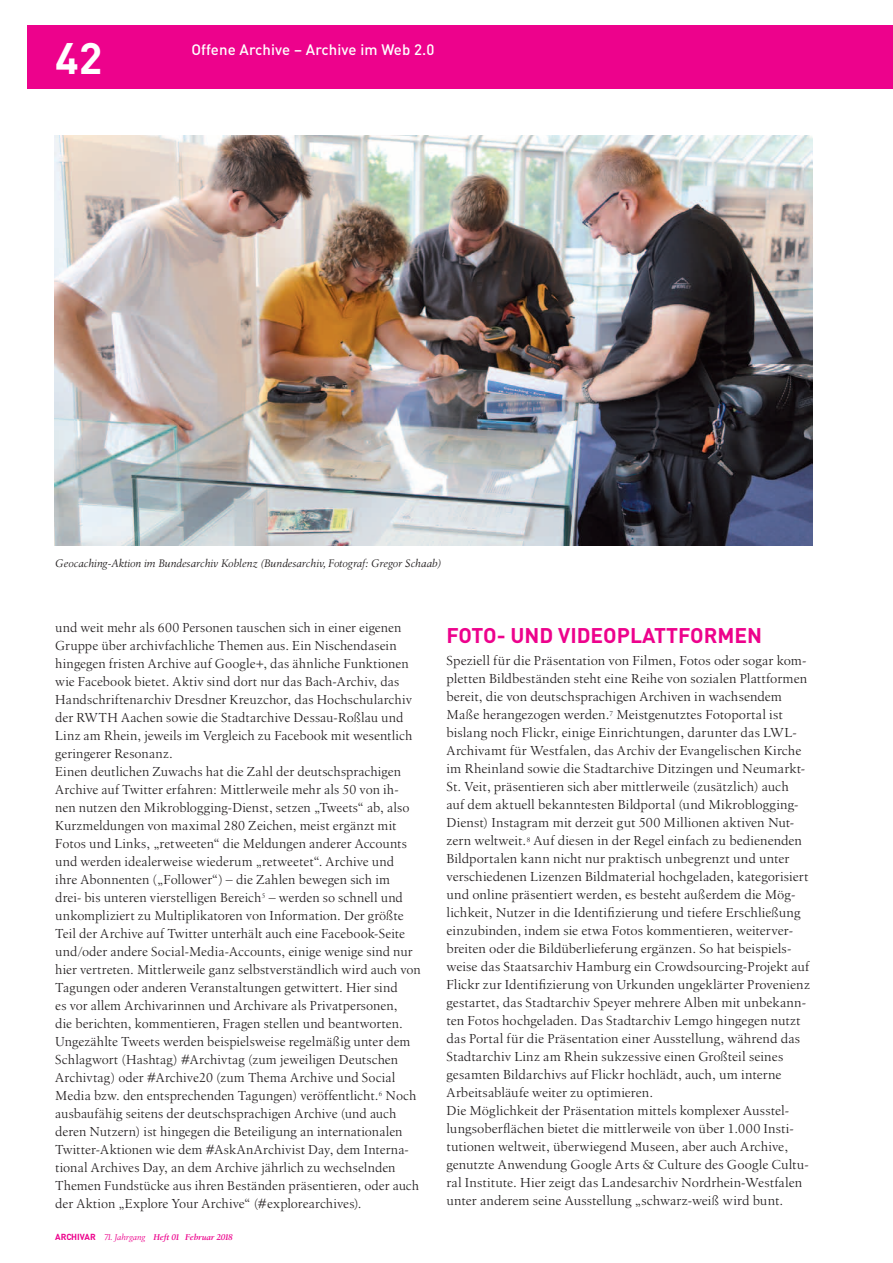
<style>
.page{position:relative;width:893px;height:1263px;background:#fff}
.page>*{position:absolute;margin:0;border:0;box-sizing:border-box;transform-origin:0 0}
.t1{font:700 43.5px "DIN";color:#fff}
.t2{font:700 21px "DIN";color:#ed028c}
.t3{font:500 15px "DIN";letter-spacing:.005em;color:#fff}
.t4{font:13.5px/18px "Birka";letter-spacing:.005em;color:#231f20}
.t5{font:italic 11.25px "Birka";letter-spacing:-.01em;color:#231f20}
.t6{font:italic 600 8.7px "Birka";letter-spacing:-.02em;color:#ed028c}
.s1{font-family:"DIN";font-weight:700;font-style:normal}
.s2{font-weight:400}
</style>
<div class="page">
<div style="left:28px;top:25px;width:865px;height:64px;background:#ed028c"></div>
<img style="left:54px;top:135px;width:758px;height:411px">
<h1 class="t1" style="left:55px;top:29px;width:49px">42</h1>
<p class="t3" style="left:191px;top:39px;width:245px">Offene Archive – Archive im Web 2.0</p>
<p class="t3" style="left:191px;top:39px;width:151px">LITERATURBERICHTE</p>
<p class="t5" style="left:55px;top:557px;width:388px">Geocaching-Aktion im Bundesarchiv Koblenz (Bundesarchiv, Fotograf: Gregor Schaab)</p>
<p class="t4" style="left:55px;top:618px;width:367px">und weit mehr als 600 Personen tauschen sich in einer eigenen Gruppe über archivfachliche Themen aus. Ein Nischendasein hingegen fristen Archive auf Google+, das ähnliche Funktionen wie Facebook bietet. Aktiv sind dort nur das Bach-Archiv, das Handschriftenarchiv Dresdner Kreuzchor, das Hochschularchiv der RWTH Aachen sowie die Stadtarchive Dessau-Roßlau und Linz am Rhein, jeweils im Vergleich zu Facebook mit wesentlich geringerer Resonanz.<br>Einen deutlichen Zuwachs hat die Zahl der deutschsprachigen Archive auf Twitter erfahren: Mittlerweile mehr als 50 von ih&shy;nen nutzen den Mikroblogging-Dienst, setzen „Tweets“ ab, also Kurzmeldungen von maximal 280 Zeichen, meist ergänzt mit Fotos und Links, „retweeten“ die Meldungen anderer Accounts und werden idealerweise wiederum „retweetet“. Archive und<br>ihre Abonnenten („Follower“) – die Zahlen bewegen sich im<br>drei- bis unteren vierstelligen Bereich<sup>5</sup> – werden so schnell und unkompliziert zu Multiplikatoren von Information. Der größte Teil der Archive auf Twitter unterhält auch eine Facebook-Seite und/oder andere Social-Media-Accounts, einige wenige sind nur hier vertreten. Mittlerweile ganz selbstverständlich wird auch von Tagungen oder anderen Veranstaltungen getwittert. Hier sind<br>es vor allem Archivarinnen und Archivare als Privatpersonen,<br>die berichten, kommentieren, Fragen stellen und beantworten.<br>Ungezählte Tweets werden beispielsweise regelmäßig unter dem Schlagwort (Hashtag) #Archivtag (zum jeweiligen Deutschen Archivtag) oder #Archive20 (zum Thema Archive und Social Media bzw. den entsprechenden Tagungen) veröffentlicht.<sup>6</sup> Noch ausbaufähig seitens der deutschsprachigen Archive (und auch deren Nutzern) ist hingegen die Beteiligung an internationalen Twitter-Aktionen wie dem #AskAnArchivist Day, dem Interna&shy;tional Archives Day, an dem Archive jährlich zu wechselnden Themen Fundstücke aus ihren Beständen präsentieren, oder auch der Aktion „Explore Your Archive“ (#explorearchives).</p>
<h2 class="t2" style="left:446px;top:621px;width:196px">FOTO- UN D VIDEOPLATT</h2>
<h2 class="t2" style="left:678px;top:621px;width:70px">FORMEN</h2>
<p class="t4" style="left:446px;top:652px;width:365px">Speziell für die Präsentation von Filmen, Fotos oder sogar kom&shy;pletten Bildbeständen steht eine Reihe von sozialen Plattformen bereit, die von deutschsprachigen Archiven in wachsendem Maße herangezogen werden.<sup>7</sup> Meistgenutztes Fotoportal ist bislang noch Flickr, einige Einrichtungen, darunter das LWL-Archivamt für Westfalen, das Archiv der Evangelischen Kirche im Rheinland sowie die Stadtarchive Ditzingen und Neumarkt-St. Veit, präsentieren sich aber mittlerweile (zusätzlich) auch auf dem aktuell bekanntesten Bildportal (und Mikroblogging-Dienst) Instagram mit derzeit gut 500 Millionen aktiven Nut&shy;zern weltweit.<sup>8</sup> Auf diesen in der Regel einfach zu bedienenden Bildportalen kann nicht nur praktisch unbegrenzt und unter verschiedenen Lizenzen Bildmaterial hochgeladen, kategorisiert und online präsentiert werden, es besteht außerdem die Mög&shy;lichkeit, Nutzer in die Identifizierung und tiefere Erschließung einzubinden, indem sie etwa Fotos kommentieren, weiterver&shy;breiten oder die Bildüberlieferung ergänzen. So hat beispiels&shy;weise das Staatsarchiv Hamburg ein Crowdsourcing-Projekt auf Flickr zur Identifizierung von Urkunden ungeklärter Provenienz gestartet, das Stadtarchiv Speyer mehrere Alben mit unbekann&shy;ten Fotos hochgeladen. Das Stadtarchiv Lemgo hingegen nutzt das Portal für die Präsentation einer Ausstellung, während das Stadtarchiv Linz am Rhein sukzessive einen Großteil seines gesamten Bildarchivs auf Flickr hochlädt, auch, um interne Arbeitsabläufe weiter zu optimieren.<br>Die Möglichkeit der Präsentation mittels komplexer Ausstel&shy;lungsoberflächen bietet die mittlerweile von über 1.000 Insti&shy;tutionen weltweit, überwiegend Museen, aber auch Archive, genutzte Anwendung Google Arts &amp; Culture des Google Cultu&shy;ral Institute. Hier zeigt das Landesarchiv Nordrhein-Westfalen unter anderem seine Ausstellung „schwarz-weiß wird bunt.</p>
<p class="t6" style="left:55px;top:1232px;width:179px"><span class="s1">ARCHIVAR</span> <span class="s2">71. Jahrgang</span> Heft 01 Februar 2018</p>
</div>
